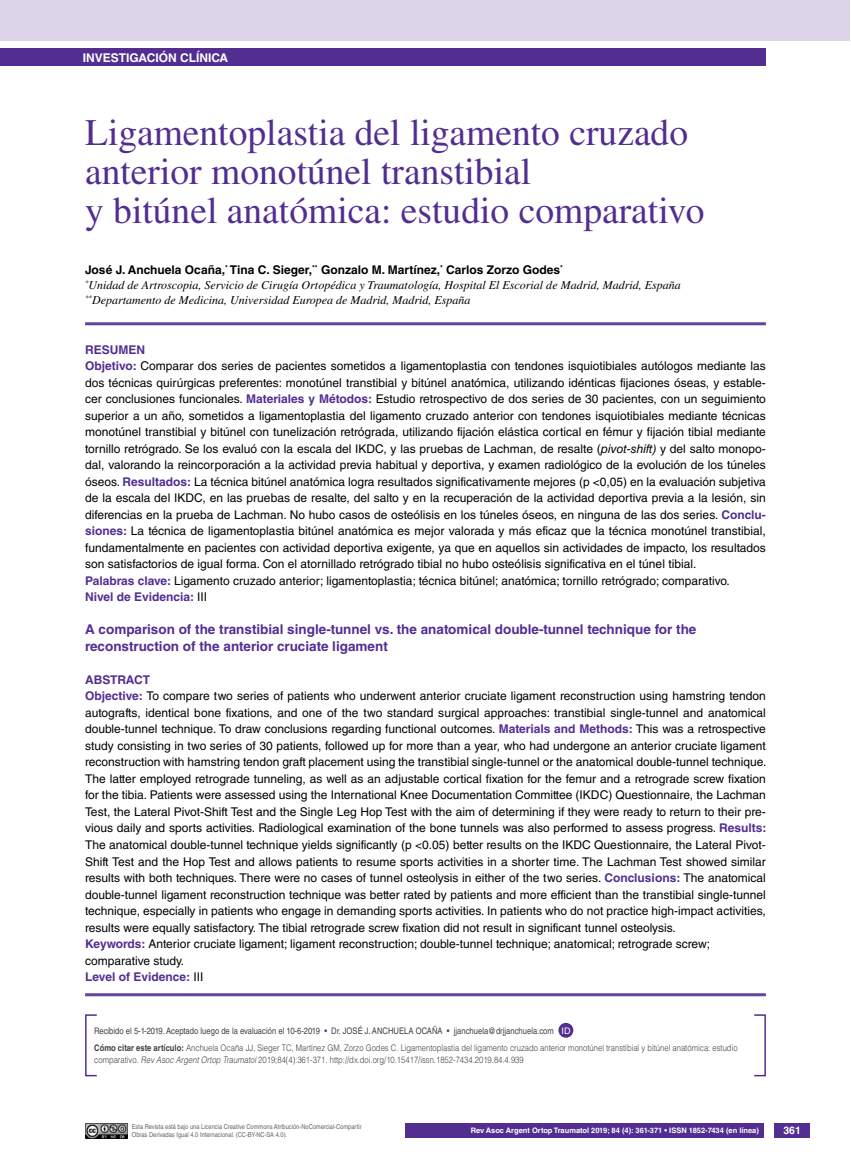
<style>
.page{position:relative;width:851px;height:1170px;background:#fff}
.page>*{position:absolute;margin:0;border:0;box-sizing:border-box;transform-origin:0 0}
.t1{font:37.5px/39px "Times LT Std";color:#522e91}
.t2{font:700 13.5px/16.5px "Helvetica LT Std";color:#522e91}
.t3{font:12px/16.5px "Helvetica LT Std";color:#000}
.t4{font:italic 12px/15px "Times LT Std";color:#000}
.t5{font:700 12px "Helvetica LT Std";color:#000}
.t6{font:700 12px "Helvetica LT Std";color:#fff}
.t7{font:700 12px "Helvetica LT Std";color:#522e91}
.t8{font:700 10.5px "Helvetica LT Std";color:#fff}
.t9{font:300 9px/16.2px "Helvetica LT Std";color:#414042;scale:.85 1}
.t10{font:9px "Helvetica LT Std";color:#414042;scale:.85 1}
.t11{font:9px "Helvetica LT Std";color:#fff}
.t12{font:700 7.5px "Helvetica LT Std";color:#fff}
.t13{font:6.75px/7.5px "Helvetica LT Std";color:#636466;scale:.85 1}
.s1{font-weight:700;color:#522e91}
.s2{font-style:italic}
.s3{color:#522e91}
.s4{font-weight:400}
.s5{font-weight:400;color:#522e91}
.s6{font-weight:400;color:#fff}
.s7{font-weight:700}
</style>
<div class="page">
<div style="left:774px;top:1123px;width:35px;height:14px;background:#522e91"></div>
<div style="left:0;top:49px;width:765px;height:17px;background:#522e91"></div>
<hr style="left:85px;top:322px;width:680px;height:3px;background:#63439c">
<hr style="left:85px;top:993px;width:680px;height:3px;background:#63439c">
<img style="left:85px;top:1123px;width:42px;height:14px">
<div style="left:0;top:0;width:849px;height:41px;background:#dcd5e9"></div>
<div style="left:405px;top:1123px;width:359px;height:14px;background:#522e91"></div>
<div style="left:85px;top:1014px;width:12px;height:62px;border:2px solid #522e91"></div>
<div style="left:558px;top:1022px;width:15px;height:15px;background:#522e91;border-radius:50%"></div>
<p class="t6" style="left:83px;top:50px;width:29px">INVEST</p>
<p class="t6" style="left:126px;top:50px;width:104px">IGACIÓN CLÍNICA</p>
<h1 class="t1" style="left:85px;top:112px;width:621px">Ligamentoplastia del ligamento cruzado anterior monotúnel transtibial<br>y bitúnel anatómica: estudio comparativo</h1>
<p class="t5" style="left:85px;top:263px;width:479px">José J. Anchuela Ocaña,<sup>*</sup> Tina C. Sieger,<sup>**</sup> Gonzalo M. Martínez,<sup>*</sup> Carlos Zorzo Godes<sup>*</sup></p>
<p class="t4" style="left:85px;top:278px;width:597px"><sup>*</sup>Unidad de Artroscopia, Servicio de Cirugía Ortopédica y Traumatología, Hospital El Escorial de Madrid, Madrid, España <sup>**</sup>Departamento de Medicina, Universidad Europea de Madrid, Madrid, España</p>
<p class="t3" style="left:85px;top:341px;width:682px"><span class="s1">Resumen<br>Objetivo:</span> Comparar dos series de pacientes sometidos a ligamentoplastia con tendones isquiotibiales autólogos mediante las dos técnicas quirúrgicas preferentes: monotúnel transtibial y bitúnel anatómica, utilizando idénticas fijaciones óseas, y estable&shy;cer conclusiones funcionales. <span class="s1">Materiales y Métodos:</span> Estudio retrospectivo de dos series de 30 pacientes, con un seguimiento superior a un año, sometidos a ligamentoplastia del ligamento cruzado anterior con tendones isquiotibiales mediante técnicas monotúnel transtibial y bitúnel con tunelización retrógrada, utilizando fijación elástica cortical en fémur y fijación tibial mediante tornillo retrógrado. Se los evaluó con la escala del IKDC, y las pruebas de Lachman, de resalte (<span class="s2">pivot-shift)</span> y del salto monopo&shy;dal, valorando la reincorporación a la actividad previa habitual y deportiva, y examen radiológico de la evolución de los túneles óseos. <span class="s1">Resultados:</span> La técnica bitúnel anatómica logra resultados significativamente mejores (p &lt;0,05) en la evaluación subjetiva de la escala del IKDC, en las pruebas de resalte, del salto y en la recuperación de la actividad deportiva previa a la lesión, sin diferencias en la prueba de Lachman. No hubo casos de osteólisis en los túneles óseos, en ninguna de las dos series. <span class="s1">Conclu&shy;siones:</span> La técnica de ligamentoplastia bitúnel anatómica es mejor valorada y más eficaz que la técnica monotúnel transtibial, fundamentalmente en pacientes con actividad deportiva exigente, ya que en aquellos sin actividades de impacto, los resultados son satisfactorios de igual forma. Con el atornillado retrógrado tibial no hubo osteólisis significativa en el túnel tibial.<br><span class="s1">Palabras clave:</span> Ligamento cruzado anterior; ligamentoplastia; técnica bitúnel; anatómica; tornillo retrógrado; comparativo.<br><span class="s1">Nivel de Evidencia:</span> III</p>
<p class="t2" style="left:85px;top:621px;width:612px">A comparison of the transtibial single-tunnel vs. the anatomical double-tunnel technique for the reconstruction of the anterior cruciate ligament</p>
<p class="t7" style="left:85px;top:672px;width:42px">Abstrac</p>
<p class="t3" style="left:85px;top:671px;width:683px;text-indent:58px"><span class="s1">t<br>Objective:</span> To compare two series of patients who underwent anterior cruciate ligament reconstruction using hamstring tendon autografts, identical bone fixations, and one of the two standard surgical approaches: transtibial single-tunnel and anatomical double-tunnel technique. To draw conclusions regarding functional outcomes. <span class="s1">Materials and Methods:</span> This was a retrospective study consisting in two series of 30 patients, followed up for more than a year, who had undergone an anterior cruciate ligament reconstruction with hamstring tendon graft placement using the transtibial single-tunnel or the anatomical double-tunnel technique.<br>The latter employed retrograde tunneling, as well as an adjustable cortical fixation for the femur and a retrograde screw fixation for the tibia. Patients were assessed using the International Knee Documentation Committee (IKDC) Questionnaire, the Lachman Test, the Lateral Pivot-Shift Test and the Single Leg Hop Test with the aim of determining if they were ready to return to their pre&shy;vious daily and sports activities. Radiological examination of the bone tunnels was also performed to assess progress. <span class="s1">Results:<br></span>The anatomical double-tunnel technique yields significantly (p &lt;0.05) better results on the IKDC Questionnaire, the Lateral Pivot-Shift Test and the Hop Test and allows patients to resume sports activities in a shorter time. The Lachman Test showed similar results with both techniques. There were no cases of tunnel osteolysis in either of the two series. <span class="s1">Conclusions:</span> The anatomical double-tunnel ligament reconstruction technique was better rated by patients and more efficient than the transtibial single-tunnel technique, especially in patients who engage in demanding sports activities. In patients who do not practice high-impact activities, results were equally satisfactory. The tibial retrograde screw fixation did not result in significant tunnel osteolysis.<br><span class="s1">Keywords:</span> Anterior cruciate ligament; ligament reconstruction; double-tunnel technique; anatomical; retrograde screw; comparative study.<br><span class="s1">Level of Evidence:</span> III</p>
<p class="t10" style="left:94px;top:1025px;width:340px">Recibido el 5-1-2019. Aceptado luego de la evaluación el 10-6-2019 <span class="s3">•</span> Dr. Jos é J. Anch</p>
<p class="t10" style="left:393px;top:1025px;width:13px">uela</p>
<p class="t9" style="left:94px;top:1022px;width:758px;text-indent:321px"><span class="s4">Ocaña</span> <span class="s5">•</span> <span class="s4">jjanchuela@drjjanchuela.com</span> <span class="s6">https://orcid.org/0000-0001-8184-3322<br></span><span class="s7">Cómo citar este artículo:</span> Anchuela Ocaña JJ, Sieger TC, Martínez GM, Zorzo Godes C. Ligamentoplastia del ligamento cruzado anterior monotúnel transtibial y bitúnel anatómica: estudio</p>
<p class="t9" style="left:94px;top:1051px;width:507px">comparativo. <span class="s2">Rev Asoc Argent Ortop Traumatol</span> 2019;84(4):361-371. http://dx.doi.org/10.15417/issn.1852-7434.2019.84.4.939</p>
<p class="t11" style="left:561px;top:1025px;width:10px">ID</p>
<p class="t13" style="left:132px;top:1123px;width:272px">Esta Revista está bajo una Licencia Creative Commons Atribución-NoComercial-Compartir<br>Obras Derivadas Igual 4.0 Internacional. (CC-BY-NC-SA 4.0).</p>
<p class="t12" style="left:470px;top:1125px;width:290px">Rev Asoc Argent Ortop Traumatol 2019; 84 (4): 361-371 • ISSN 1852-7434 (en línea)</p>
<p class="t8" style="left:783px;top:1124px;width:19px">361</p>
</div>
